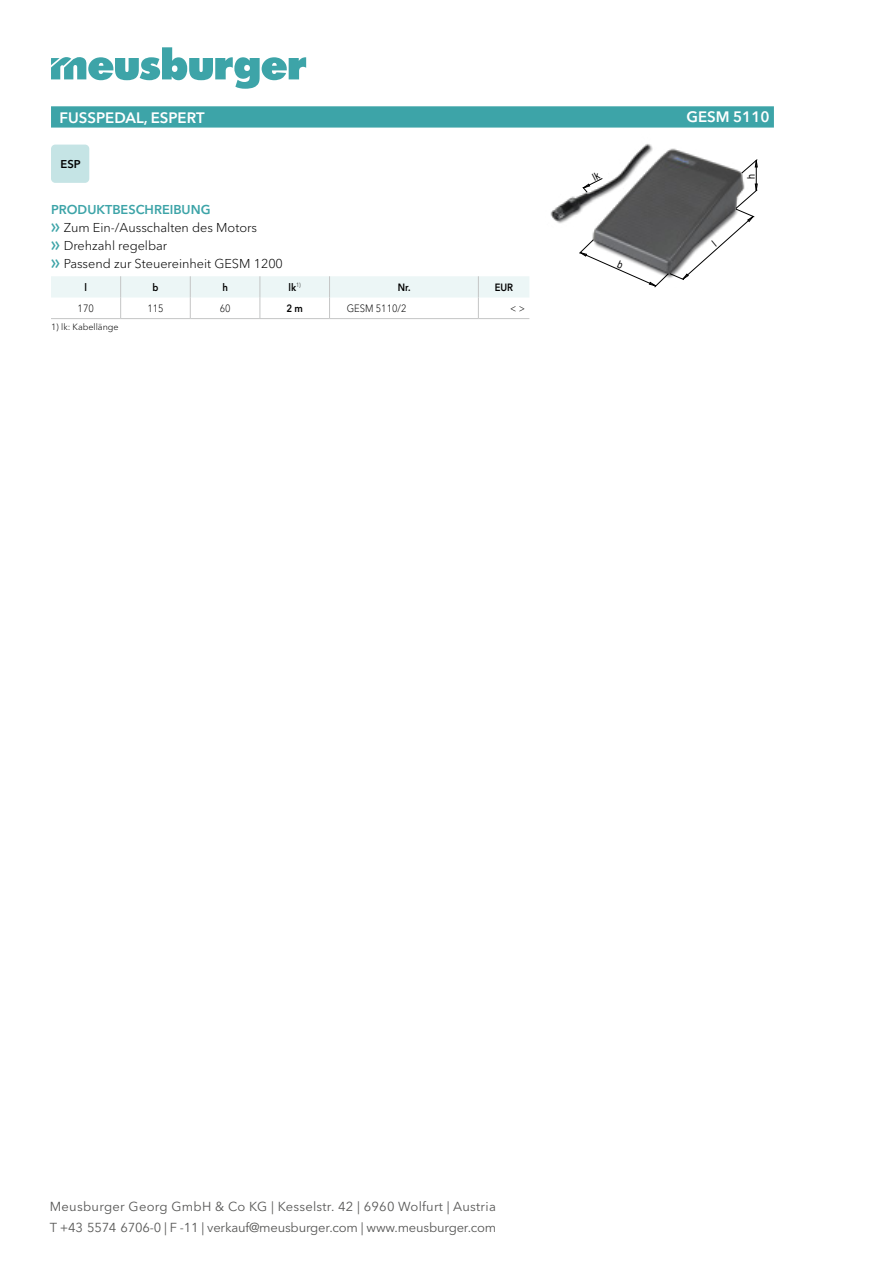
<style>
.page{position:relative;width:893px;height:1263px;background:#fff}
.page>*{position:absolute;margin:0;border:0;box-sizing:border-box;transform-origin:0 0}
.t1{font:600 15px "Avenir Next W1 G";color:#fff}
.t2{font:12.9px/20.7px "Avenir Next W1 G";letter-spacing:-.005em;color:#575756}
.t3{font:300 12.75px/18px "Avenir Next W1 G";color:#000}
.t4{font:600 11.25px "Avenir Next W1 G";color:#000}
.t5{font:300 10.5px "Avenir Next W1 G";color:#000;scale:.9 1}
.t6{font:600 10.5px "Avenir Next W1 G";color:#000;scale:.9 1}
.t7{font:10.5px "Arial";color:#000;scale:.85 1}
.t8{font:300 9px "Avenir Next W1 G";color:#000}
.s1{font-weight:600;color:#3da4a8}
.s2{font-family:"Meusburger Sonderzeichen";font-weight:400;color:#3da4a8}
</style>
<div class="page">
<svg style="left:51px;top:47px;width:255px;height:42px"></svg>
<svg style="left:51px;top:106px;width:723px;height:22px;background:#43a7aa"></svg>
<div style="left:51px;top:145px;width:38px;height:38px;background:#c5e4e5;border-radius:4px"></div>
<hr style="left:51px;top:318px;width:70px;height:1px;background:#c4c5c5">
<hr style="left:121px;top:318px;width:69px;height:1px;background:#c4c5c5">
<hr style="left:190px;top:318px;width:70px;height:1px;background:#c4c5c5">
<hr style="left:260px;top:318px;width:70px;height:1px;background:#c4c5c5">
<hr style="left:330px;top:318px;width:148px;height:1px;background:#c4c5c5">
<hr style="left:478px;top:318px;width:51px;height:1px;background:#c4c5c5">
<svg style="left:51px;top:276px;width:478px;height:42px"></svg>
<img style="left:550px;top:144px;width:152px;height:80px">
<svg style="left:579px;top:158px;width:179px;height:130px"></svg>
<p class="t1" style="left:60px;top:108px;width:147px">FUSSPEDAL, ESPERT</p>
<p class="t1" style="left:686px;top:108px;width:85px">GESM 5110</p>
<p class="t4" style="left:60px;top:157px;width:22px">ESP</p>
<p class="t3" style="left:51px;top:200px;width:233px"><span class="s1">PRODUKTBESCHREIBUNG<br></span><span class="s2">f</span> Zum Ein-/Ausschalten des Motors<br><span class="s2">f</span> Drehzahl regelbar<br><span class="s2">f</span> Passend zur Steuereinheit GESM 1200</p>
<p class="t6" style="left:84px;top:281px;width:4px">l</p>
<p class="t6" style="left:152px;top:281px;width:8px">b</p>
<p class="t6" style="left:222px;top:281px;width:8px">h</p>
<p class="t6" style="left:288px;top:281px;width:15px">lk<sup>1)</sup></p>
<p class="t6" style="left:398px;top:281px;width:16px">Nr.</p>
<p class="t6" style="left:495px;top:281px;width:22px">EUR</p>
<p class="t5" style="left:78px;top:302px;width:20px">170</p>
<p class="t5" style="left:147px;top:302px;width:20px">115</p>
<p class="t5" style="left:220px;top:302px;width:14px">60</p>
<p class="t6" style="left:286px;top:302px;width:20px">2 m</p>
<p class="t5" style="left:347px;top:302px;width:68px">GESM 5110/2</p>
<p class="t5" style="left:510px;top:302px;width:18px">&lt; &gt;</p>
<p class="t8" style="left:51px;top:321px;width:69px">1) lk: Kabellänge</p>
<p class="t7" style="left:744px;top:179px;width:7px;rotate:-90deg">h</p>
<p class="t2" style="left:50px;top:1196px;width:448px">Meusburger Georg GmbH &amp; Co KG | Kesselstr. 42 | 6960 Wolfurt | Austria<br>T +43 5574 6706-0 | F -11 | verkauf@meusburger.com | www.meusburger.com</p>
</div>
